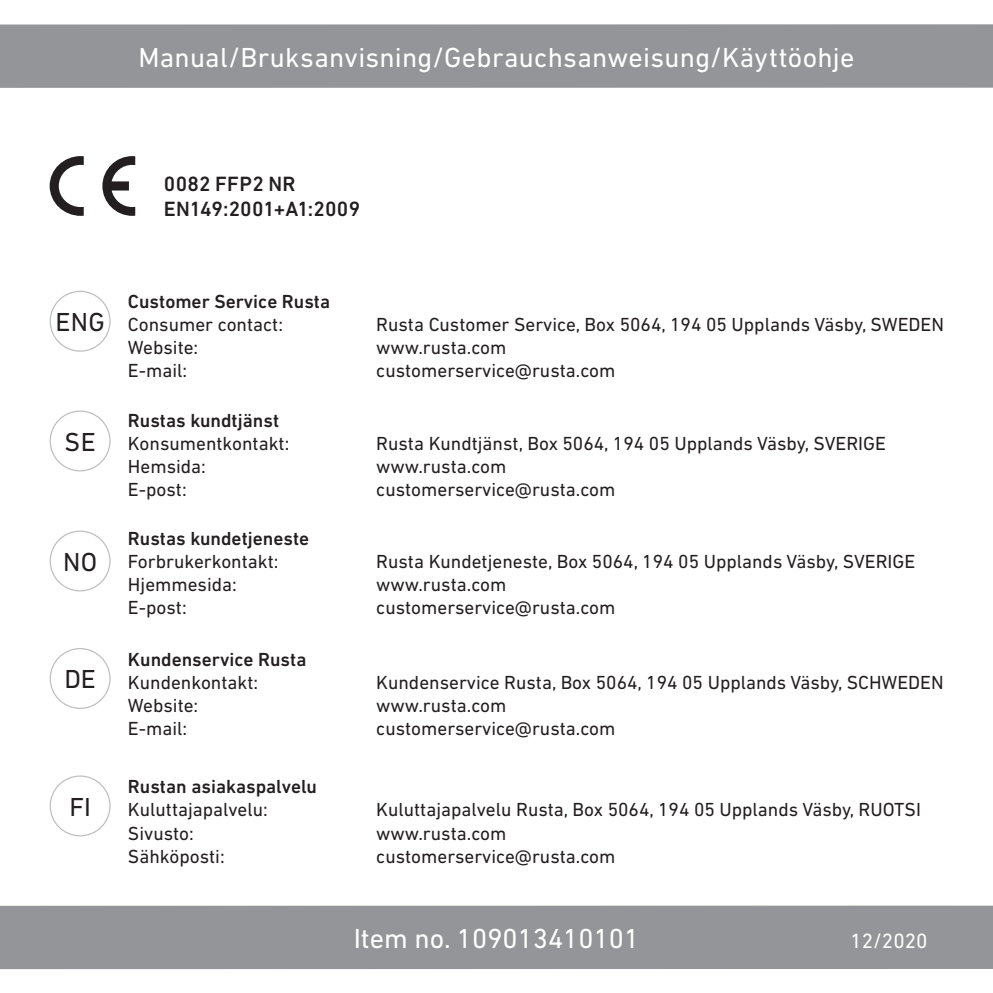
<style>
.page{position:relative;width:993px;height:993px;background:#fff}
.page>*{position:absolute;margin:0;border:0;box-sizing:border-box;transform-origin:0 0}
.t1{font:28px "DIN Next LT Pro";letter-spacing:.01em;color:#fff}
.t2{font:26.6px "DIN Next LT Pro";letter-spacing:.015em;color:#231f20}
.t3{font:500 21px "DIN Next LT Pro";letter-spacing:.01em;color:#231f20}
.t4{font:21px "DIN Next LT Pro";color:#fff}
.t5{font:19.25px "DIN Next LT Pro";color:#231f20}
.t6{font:500 19.25px "DIN Next LT Pro";color:#231f20}
</style>
<div class="page">
<div style="left:0;top:905px;width:992px;height:63px;background:#939598"></div>
<svg style="left:50px;top:156px;width:34px;height:60px"></svg>
<svg style="left:102px;top:156px;width:33px;height:60px"></svg>
<div style="left:50px;top:410px;width:60px;height:61px;border:1px solid #bcbdc0;border-radius:50%"></div>
<div style="left:50px;top:291px;width:60px;height:60px;border:1px solid #bcbdc0;border-radius:50%"></div>
<div style="left:50px;top:530px;width:60px;height:61px;border:1px solid #bcbdc0;border-radius:50%"></div>
<div style="left:50px;top:775px;width:60px;height:61px;border:1px solid #bcbdc0;border-radius:50%"></div>
<div style="left:50px;top:647px;width:60px;height:61px;border:1px solid #bcbdc0;border-radius:50%"></div>
<div style="left:0;top:24px;width:992px;height:64px;background:#939598"></div>
<h1 class="t1" style="left:138px;top:41px;width:717px">Manual/Bruksanvisning/Gebrauchsanweisung/Käyttöohje</h1>
<p class="t3" style="left:164px;top:171px;width:133px">0082 FFP2 NR</p>
<p class="t3" style="left:164px;top:197px;width:198px">EN149:2001+A1:2009</p>
<h2 class="t2" style="left:55px;top:306px;width:51px">ENG</h2>
<h2 class="t2" style="left:65px;top:426px;width:32px">SE</h2>
<h2 class="t2" style="left:63px;top:546px;width:36px">NO</h2>
<h2 class="t2" style="left:64px;top:663px;width:33px">DE</h2>
<h2 class="t2" style="left:69px;top:790px;width:23px">FI</h2>
<p class="t6" style="left:128px;top:290px;width:204px">Customer Service Rusta</p>
<p class="t5" style="left:128px;top:313px;width:156px">Consumer contact:</p>
<p class="t5" style="left:376px;top:313px;width:569px">Rusta Customer Service, Box 5064, 194 05 Upplands Väsby, SWEDEN</p>
<p class="t5" style="left:128px;top:336px;width:72px">Website:</p>
<p class="t5" style="left:376px;top:336px;width:132px">www.rusta.com</p>
<p class="t5" style="left:128px;top:359px;width:61px">E-mail:</p>
<p class="t5" style="left:376px;top:359px;width:241px">customerservice@rusta.com</p>
<p class="t6" style="left:128px;top:409px;width:153px">Rustas kundtjänst</p>
<p class="t5" style="left:128px;top:432px;width:163px">Konsumentkontakt:</p>
<p class="t5" style="left:376px;top:432px;width:511px">Rusta Kundtjänst, Box 5064, 194 05 Upplands Väsby, SVERIGE</p>
<p class="t5" style="left:128px;top:455px;width:79px">Hemsida:</p>
<p class="t5" style="left:376px;top:455px;width:132px">www.rusta.com</p>
<p class="t5" style="left:128px;top:478px;width:60px">E-post:</p>
<p class="t5" style="left:376px;top:478px;width:241px">customerservice@rusta.com</p>
<p class="t6" style="left:128px;top:527px;width:183px">Rustas kundetjeneste</p>
<p class="t5" style="left:128px;top:550px;width:152px">Forbrukerkontakt:</p>
<p class="t5" style="left:376px;top:550px;width:540px">Rusta Kundetjeneste, Box 5064, 194 05 Upplands Väsby, SVERIGE</p>
<p class="t5" style="left:128px;top:573px;width:110px">Hjemmesida:</p>
<p class="t5" style="left:376px;top:573px;width:132px">www.rusta.com</p>
<p class="t5" style="left:128px;top:596px;width:60px">E-post:</p>
<p class="t5" style="left:376px;top:596px;width:241px">customerservice@rusta.com</p>
<p class="t6" style="left:128px;top:648px;width:180px">Kundenservice Rusta</p>
<p class="t5" style="left:128px;top:671px;width:132px">Kundenkontakt:</p>
<p class="t5" style="left:376px;top:671px;width:569px">Kundenservice Rusta, Box 5064, 194 05 Upplands Väsby, SCHWEDEN</p>
<p class="t5" style="left:128px;top:694px;width:72px">Website:</p>
<p class="t5" style="left:376px;top:694px;width:132px">www.rusta.com</p>
<p class="t5" style="left:128px;top:717px;width:61px">E-mail:</p>
<p class="t5" style="left:376px;top:717px;width:241px">customerservice@rusta.com</p>
<p class="t6" style="left:128px;top:775px;width:190px">Rustan asiakaspalvelu</p>
<p class="t5" style="left:128px;top:798px;width:141px">Kuluttajapalvelu:</p>
<p class="t5" style="left:376px;top:798px;width:546px">Kuluttajapalvelu Rusta, Box 5064, 194 05 Upplands Väsby, RUOTSI</p>
<p class="t5" style="left:128px;top:821px;width:67px">Sivusto:</p>
<p class="t5" style="left:376px;top:821px;width:132px">www.rusta.com</p>
<p class="t5" style="left:128px;top:844px;width:98px">Sähköposti:</p>
<p class="t5" style="left:376px;top:844px;width:241px">customerservice@rusta.com</p>
<h1 class="t1" style="left:353px;top:921px;width:287px">Item no. 109013410101</h1>
<p class="t4" style="left:850px;top:928px;width:79px">12/2020</p>
</div>
